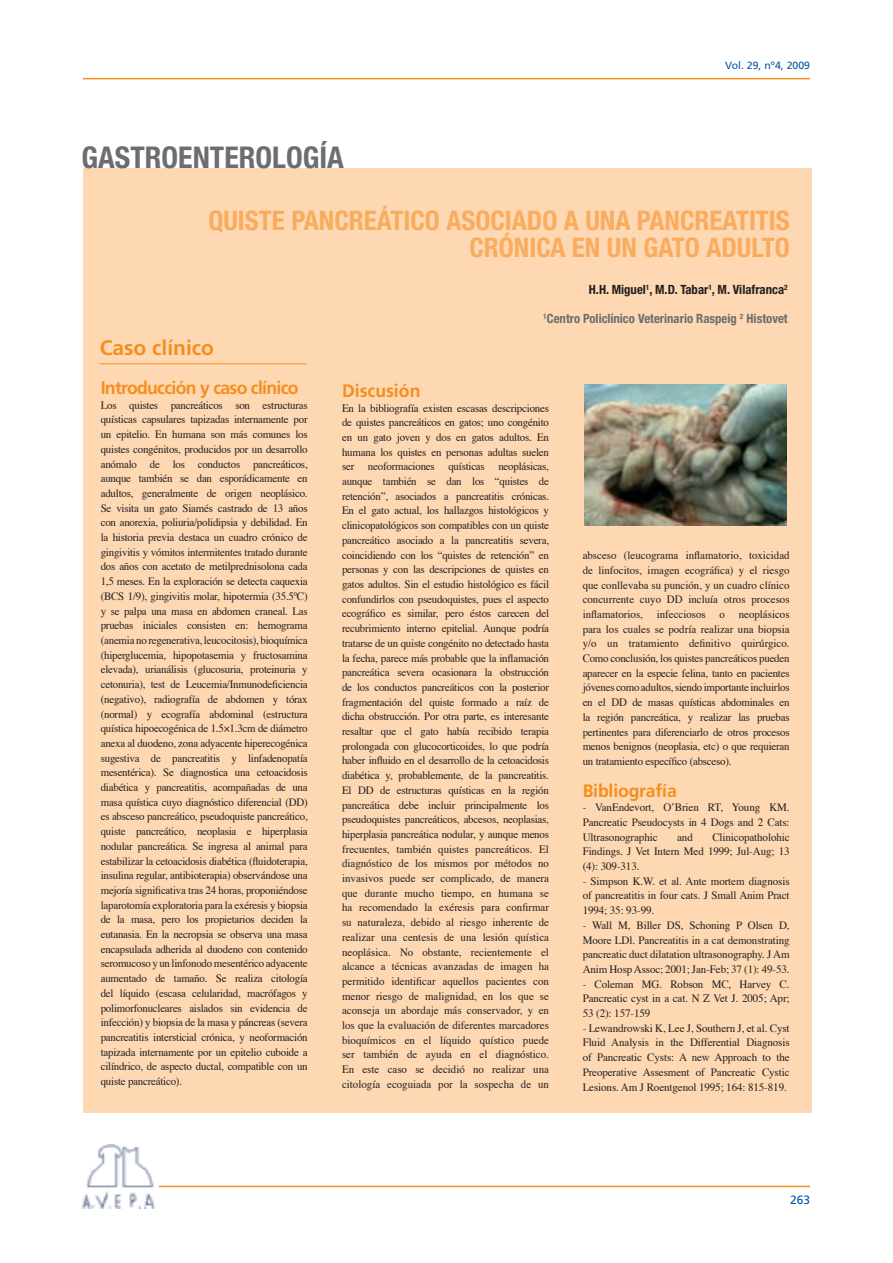
<style>
.page{position:relative;width:893px;height:1263px;background:#fff}
.page>*{position:absolute;margin:0;border:0;box-sizing:border-box;transform-origin:0 0}
.t1{font:700 condensed 30px "Helvetica Neue LT Std";color:#6c6d70}
.t2{font:700 condensed 27px/27px "Helvetica Neue LT Std";color:#faac5e}
.t3{font:700 21px "Frutiger";color:#f68e1e}
.t4{font:700 18px "Frutiger";letter-spacing:-.04em;color:#f68e1e}
.t5{font:700 18px "Frutiger";letter-spacing:-.01em;color:#f68e1e}
.t6{font:700 18px "Frutiger";color:#f68e1e}
.t7{font:700 condensed 12.75px "Helvetica Neue LT Std";color:#6c6d70}
.t8{font:700 condensed 12.75px "Helvetica Neue LT Std";color:#231f20}
.t9{font:12px "Frutiger";color:#0155a5}
.t10{font:11.25px/14.7px "Times";letter-spacing:-.01em;color:#231f20;text-align:justify}
.t11{font:10.5px "Frutiger";color:#0155a5}
</style>
<div class="page">
<hr style="left:158px;top:1186px;width:652px;height:1px;background:#f68e1e">
<hr style="left:83px;top:78px;width:727px;height:1px;background:#f68e1e">
<img style="left:83px;top:1144px;width:73px;height:64px">
<div style="left:83px;top:168px;width:729px;height:944px;background:#fdd8b2"></div>
<hr style="left:100px;top:363px;width:207px;height:1px;background:#f68e1e">
<img style="left:584px;top:385px;width:203px;height:140px">
<p class="t11" style="left:725px;top:59px;width:86px">Vol. 29, nº4, 2009</p>
<h1 class="t1" style="left:82px;top:139px;width:174px">GASTROENTEROLOG</h1>
<h1 class="t1" style="left:319px;top:139px;width:26px">ÍA</h1>
<h2 class="t2" style="left:208px;top:206px;width:320px">QU ISTE PANCREÁTICO ASOCIADO</h2>
<h2 class="t2" style="left:469px;top:206px;width:322px;text-indent:94px">A UNA PANCREATITIS<br>CRÓNICA EN UN GATO ADUL</h2>
<h2 class="t2" style="left:762px;top:233px;width:27px">TO</h2>
<p class="t8" style="left:589px;top:282px;width:200px">H.H. MIGUEL<sup>1</sup>, M.D. TABAR<sup>1</sup>, M. VILAFRANCA<sup>2</sup></p>
<p class="t7" style="left:543px;top:311px;width:246px"><sup>1</sup>CENTRO POLICLÍNICO VETERINARIO RASPEIG <sup>2</sup> HISTOVET</p>
<h3 class="t3" style="left:100px;top:335px;width:116px">Caso clínico</h3>
<h3 class="t4" style="left:101px;top:377px;width:199px">Introducción y caso clínico</h3>
<p class="t10" style="left:101px;top:397px;width:208px">Los quistes pancreáticos son estructuras quísticas capsulares tapizadas internamente por un epitelio. En humana son más comunes los quistes congénitos, producidos por un desarrollo anómalo de los conductos pancreáticos, aunque también se dan esporádicamente en adultos, generalmente de origen neoplásico.<br>Se visita un gato Siamés castrado de 13 años con anorexia, poliuria/polidipsia y debilidad. En la historia previa destaca un cuadro crónico de gingivitis y vómitos intermitentes tratado durante dos años con acetato de metilprednisolona cada 1,5 meses. En la exploración se detecta caquexia (BCS 1/9), gingivitis molar, hipotermia (35.5ºC) y se palpa una masa en abdomen craneal. Las pruebas iniciales consisten en: hemograma (anemia no regenerativa, leucocitosis), bioquímica (hiperglucemia, hipopotasemia y fructosamina elevada), urianálisis (glucosuria, proteinuria y cetonuria), test de Leucemia/Inmunodeficiencia (negativo), radiografía de abdomen y tórax (normal) y ecografía abdominal (estructura quística hipoecogénica de 1.5×1.3cm de diámetro anexa al duodeno, zona adyacente hiperecogénica sugestiva de pancreatitis y linfadenopatía mesentérica). Se diagnostica una cetoacidosis diabética y pancreatitis, acompañadas de una masa quística cuyo diagnóstico diferencial (DD) es absceso pancreático, pseudoquiste pancreático, quiste pancreático, neoplasia e hiperplasia nodular pancreática. Se ingresa al animal para estabilizar la cetoacidosis diabética (fluidoterapia, insulina regular, antibioterapia) observándose una mejoría significativa tras 24 horas, proponiéndose laparotomía exploratoria para la exéresis y biopsia de la masa, pero los propietarios deciden la eutanasia. En la necropsia se observa una masa encapsulada adherida al duodeno con contenido seromucoso y un linfonodo mesentérico adyacente aumentado de tamaño. Se realiza citología del líquido (escasa celularidad, macrófagos y polimorfonucleares aislados sin evidencia de infección) y biopsia de la masa y páncreas (severa pancreatitis intersticial crónica, y neoformación tapizada internamente por un epitelio cuboide a cilíndrico, de aspecto ductal, compatible con un quiste pancreático).</p>
<h3 class="t6" style="left:342px;top:380px;width:80px">Discusión</h3>
<p class="t10" style="left:342px;top:399px;width:208px">En la bibliografía existen escasas descripciones de quistes pancreáticos en gatos; uno congénito en un gato joven y dos en gatos adultos. En humana los quistes en personas adultas suelen ser neoformaciones quísticas neoplásicas, aunque también se dan los “quistes de retención”, asociados a pancreatitis crónicas.<br>En el gato actual, los hallazgos histológicos y clinicopatológicos son compatibles con un quiste pancreático asociado a la pancreatitis severa, coincidiendo con los “quistes de retención” en personas y con las descripciones de quistes en gatos adultos. Sin el estudio histológico es fácil confundirlos con pseudoquistes, pues el aspecto ecográfico es similar, pero éstos carecen del recubrimiento interno epitelial. Aunque podría tratarse de un quiste congénito no detectado hasta la fecha, parece más probable que la inflamación pancreática severa ocasionara la obstrucción de los conductos pancreáticos con la posterior fragmentación del quiste formado a raíz de dicha obstrucción. Por otra parte, es interesante resaltar que el gato había recibido terapia prolongada con glucocorticoides, lo que podría haber influido en el desarrollo de la cetoacidosis diabética y, probablemente, de la pancreatitis.<br>El DD de estructuras quísticas en la región pancreática debe incluir principalmente los pseudoquistes pancreáticos, abcesos, neoplasias, hiperplasia pancreática nodular, y aunque menos frecuentes, también quistes pancreáticos. El diagnóstico de los mismos por métodos no invasivos puede ser complicado, de manera que durante mucho tiempo, en humana se ha recomendado la exéresis para confirmar su naturaleza, debido al riesgo inherente de realizar una centesis de una lesión quística neoplásica. No obstante, recientemente el alcance a técnicas avanzadas de imagen ha permitido identificar aquellos pacientes con menor riesgo de malignidad, en los que se aconseja un abordaje más conservador, y en los que la evaluación de diferentes marcadores bioquímicos en el líquido quístico puede ser también de ayuda en el diagnóstico.<br>En este caso se decidió no realizar una citología ecoguiada por la sospecha de un</p>
<p class="t10" style="left:583px;top:547px;width:208px">absceso (leucograma inflamatorio, toxicidad de linfocitos, imagen ecográfica) y el riesgo que conllevaba su punción, y un cuadro clínico concurrente cuyo DD incluía otros procesos inflamatorios, infecciosos o neoplásicos para los cuales se podría realizar una biopsia y/o un tratamiento definitivo quirúrgico.<br>Como conclusión, los quistes pancreáticos pueden aparecer en la especie felina, tanto en pacientes jóvenes como adultos, siendo importante incluirlos en el DD de masas quísticas abdominales en la región pancreática, y realizar las pruebas pertinentes para diferenciarlo de otros procesos menos benignos (neoplasia, etc) o que requieran un tratamiento específico (absceso).</p>
<h3 class="t5" style="left:583px;top:780px;width:96px">Bibliografía</h3>
<p class="t10" style="left:583px;top:799px;width:208px">- VanEndevort, O’Brien RT, Young KM.<br>Pancreatic Pseudocysts in 4 Dogs and 2 Cats:<br>Ultrasonographic</p>
<p class="t10" style="left:583px;top:828px;width:208px;text-indent:130px">Clinicopatholohic Findings. J Vet Intern Med 1999; Jul-Aug; 13 (4): 309-313.</p>
<p class="t10" style="left:583px;top:873px;width:208px">- Simpson K.W. et al. Ante mortem diagnosis of pancreatitis in four cats. J Small Anim Pract 1994; 35: 93-99.</p>
<p class="t10" style="left:583px;top:917px;width:208px">- Wall M, Biller DS, Schoning P Olsen D, Moore LDl. Pancreatitis in a cat demonstrating pancreatic duct dilatation ultrasonography. J Am Anim Hosp Assoc; 2001; Jan-Feb; 37 (1): 49-53.</p>
<p class="t10" style="left:583px;top:975px;width:208px">- Coleman MG. Robson MC, Harvey C.<br>Pancreatic cyst in a cat. N Z Vet J. 2005; Apr; 53 (2): 157-159</p>
<p class="t10" style="left:583px;top:1020px;width:208px">- Lewandrowski K, Lee J, Southern J, et al. Cyst Fluid Analysis in the Differential Diagnosis of Pancreatic Cysts: A new Approach to the Preoperative Assesment of Pancreatic Cystic Lesions. Am J Roentgenol 1995; 164: 815-819.</p>
<p class="t10" style="left:677px;top:828px;width:17px">and</p>
<p class="t9" style="left:790px;top:1193px;width:22px">263</p>
</div>
